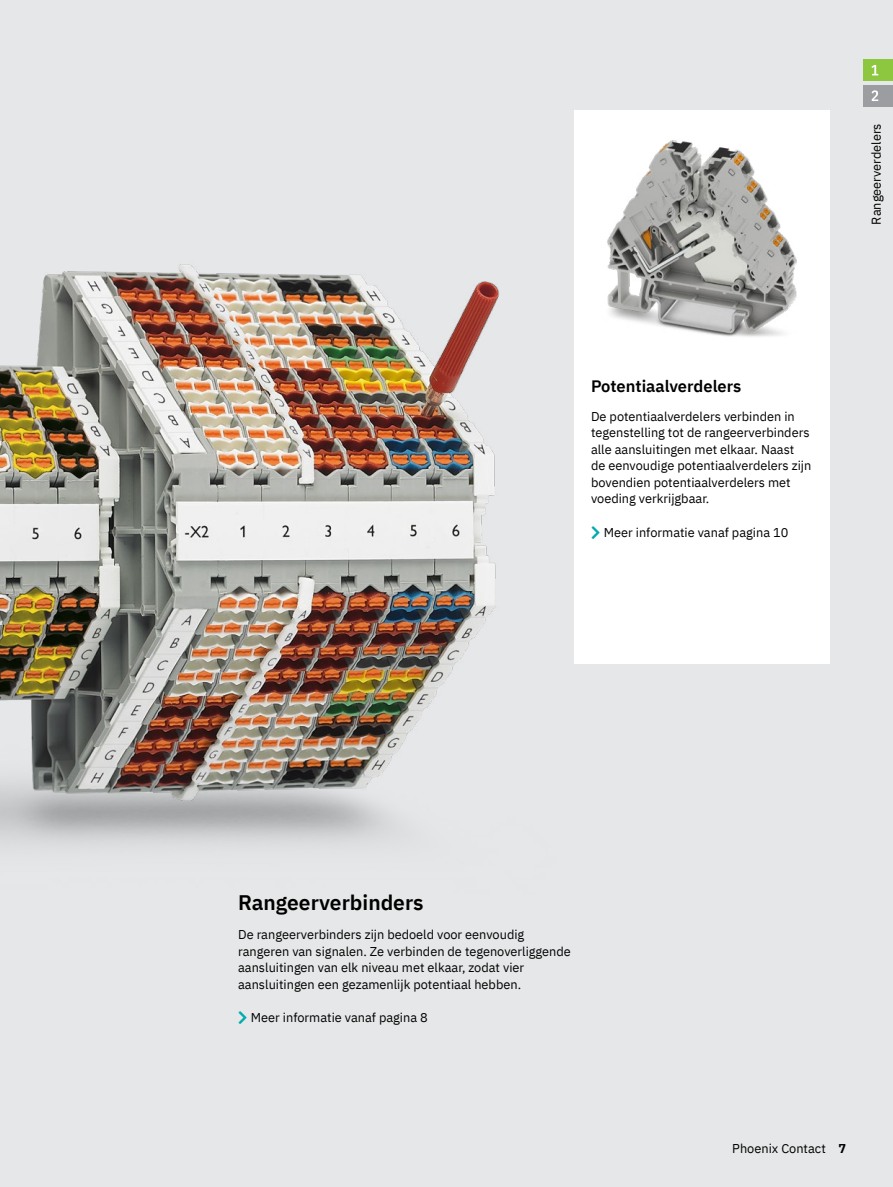
<style>
.page{position:relative;width:893px;height:1187px;background:#fff}
.page>*{position:absolute;margin:0;border:0;box-sizing:border-box;transform-origin:0 0}
.t1{font:21px "IBM Plex Sans Sm Bld";color:#000}
.t2{font:16.5px "IBM Plex Sans Sm Bld";color:#000}
.t3{font:12.75px/16.5px "IBM Plex Sans";color:#000}
.s1{font-family:"Px C Phoenix ESPRIT";font-size:18px;color:#00aaad}
.s2{font-weight:700}
</style>
<div class="page">
<div style="left:0;top:0;width:893px;height:1186px;background:#e6e7e8"></div>
<img style="left:0;top:264px;width:500px;height:581px">
<div style="left:574px;top:111px;width:255px;height:552px;background:#fff"></div>
<div style="left:863px;top:60px;width:30px;height:21px;background:#8dc63f"></div>
<svg style="left:871px;top:65px;width:7px;height:10px"></svg>
<div style="left:863px;top:85px;width:30px;height:21px;background:#9b9da0"></div>
<svg style="left:871px;top:90px;width:7px;height:11px"></svg>
<img style="left:607px;top:140px;width:190px;height:197px">
<p class="t3" style="left:867px;top:224px;width:103px;rotate:-90deg">Rangeerverdelers</p>
<p class="t2" style="left:591px;top:372px;width:152px">Potentiaalverdelers</p>
<p class="t3" style="left:591px;top:407px;width:222px">De potentiaalverdelers verbinden in tegenstelling tot de rangeerverbinders alle aansluitingen met elkaar. Naast de eenvoudige potentiaalverdelers zijn bovendien potentiaalverdelers met voeding verkrijgbaar.</p>
<p class="t3" style="left:591px;top:523px;width:199px"><span class="s1">❯</span> Meer informatie vanaf pagina 10</p>
<h1 class="t1" style="left:238px;top:885px;width:187px">Rangeerverbinders</h1>
<p class="t3" style="left:238px;top:925px;width:334px">De rangeerverbinders zijn bedoeld voor eenvoudig rangeren van signalen. Ze verbinden de tegenoverliggende aansluitingen van elk niveau met elkaar, zodat vier aansluitingen een gezamenlijk potentiaal hebben.</p>
<p class="t3" style="left:238px;top:1008px;width:191px"><span class="s1">❯</span> Meer informatie vanaf pagina 8</p>
<p class="t3" style="left:732px;top:1138px;width:115px">Phoenix Contact <span class="s2">7</span></p>
</div>
